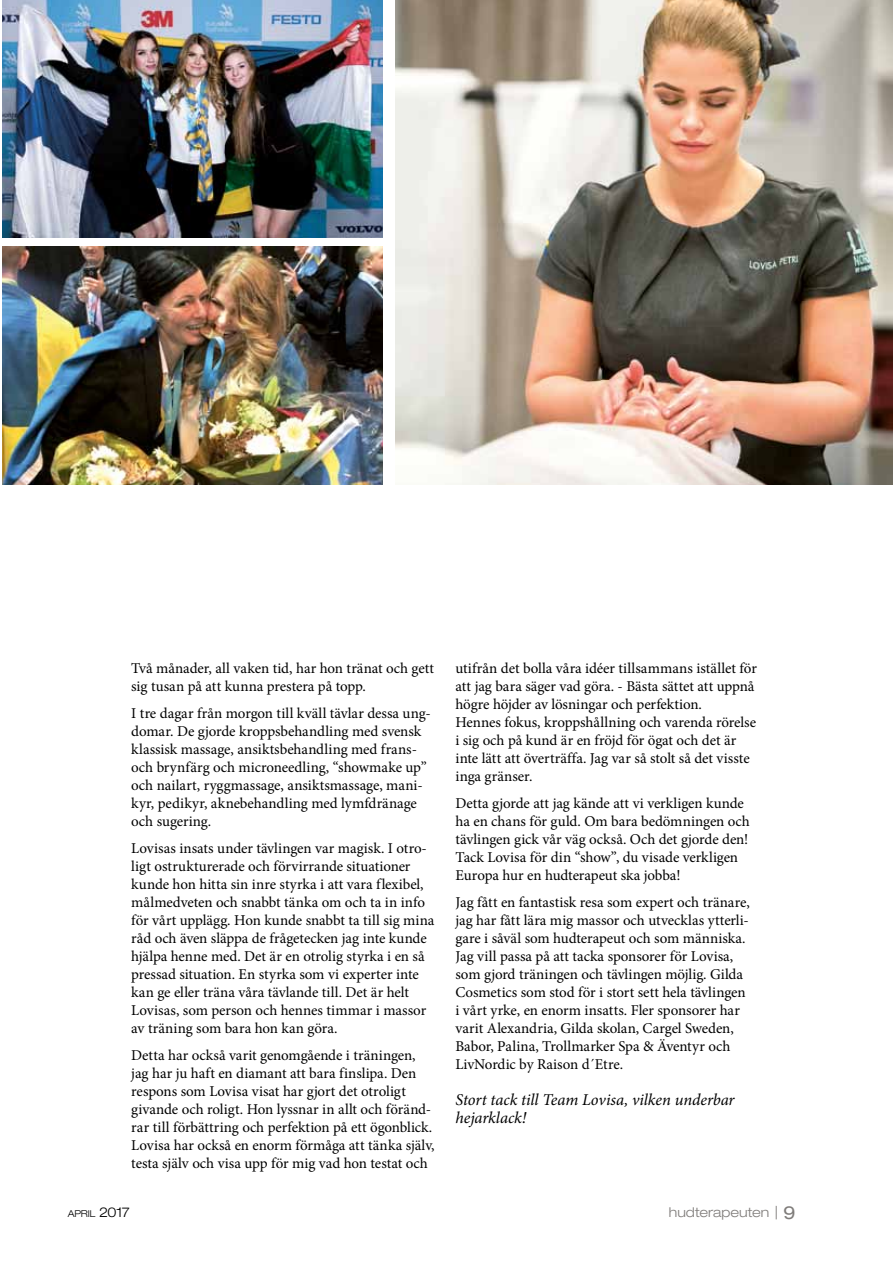
<style>
.page{position:relative;width:893px;height:1263px;background:#fff}
.page>*{position:absolute;margin:0;border:0;box-sizing:border-box;transform-origin:0 0}
.t1{font:italic 16.5px/18px "Minion Pro";letter-spacing:-.005em;color:#000}
.t2{font:15px/18px "Minion Pro";letter-spacing:-.005em;color:#000}
.t3{font:300 expanded 13.5px "Helvetica Neue";color:#7f7c7a}
.t4{font:300 expanded 9.45px "Helvetica Neue";letter-spacing:-.01em;color:#000}
.s1{font-size:13.5px}
.s2{font-family:"Myriad Pro";font-weight:400;font-stretch:normal}
.s3{font-weight:400;font-size:18px}
</style>
<div class="page">
<img style="left:395px;top:0;width:498px;height:485px">
<img style="left:2px;top:247px;width:381px;height:238px">
<img style="left:2px;top:0;width:381px;height:237px">
<p class="t2" style="left:131px;top:659px;width:304px">Två månader, all vaken tid, har hon tränat och gett sig tusan på att kunna prestera på topp.</p>
<p class="t2" style="left:131px;top:704px;width:301px">I tre dagar från morgon till kväll tävlar dessa ung&shy;domar. De gjorde kroppsbehandling med svensk klassisk massage, ansiktsbehandling med frans&shy;och brynfärg och microneedling, “showmake up” och nailart, ryggmassage, ansiktsmassage, mani&shy;kyr, pedikyr, aknebehandling med lymfdränage och sugering.</p>
<p class="t2" style="left:131px;top:839px;width:305px">Lovisas insats under tävlingen var magisk. I otro&shy;ligt ostrukturerade och förvirrande situationer kunde hon hitta sin inre styrka i att vara flexibel, målmedveten och snabbt tänka om och ta in info för vårt upplägg. Hon kunde snabbt ta till sig mina råd och även släppa de frågetecken jag inte kunde hjälpa henne med. Det är en otrolig styrka i en så pressad situation. En styrka som vi experter inte kan ge eller träna våra tävlande till. Det är helt Lovisas, som person och hennes timmar i massor av träning som bara hon kan göra.</p>
<p class="t2" style="left:131px;top:1046px;width:305px">Detta har också varit genomgående i träningen, jag har ju haft en diamant att bara finslipa. Den respons som Lovisa visat har gjort det otroligt givande och roligt. Hon lyssnar in allt och föränd&shy;rar till förbättring och perfektion på ett ögonblick.<br>Lovisa har också en enorm förmåga att tänka själv, testa själv och visa upp för mig vad hon testat och</p>
<p class="t2" style="left:455px;top:659px;width:303px">utifrån det bolla våra idéer tillsammans istället för att jag bara säger vad göra. - Bästa sättet att uppnå högre höjder av lösningar och perfektion.<br>Hennes fokus, kroppshållning och varenda rörelse i sig och på kund är en fröjd för ögat och det är inte lätt att överträffa. Jag var så stolt så det visste inga gränser.</p>
<p class="t2" style="left:455px;top:794px;width:296px">Detta gjorde att jag kände att vi verkligen kunde ha en chans för guld. Om bara bedömningen och tävlingen gick vår väg också. Och det gjorde den!<br>Tack Lovisa för din “show”, du visade verkligen Europa hur en hudterapeut ska jobba!</p>
<p class="t2" style="left:455px;top:893px;width:296px">Jag fått en fantastisk resa som expert och tränare, jag har fått lära mig massor och utvecklas ytterli&shy;gare i såväl som hudterapeut och som människa.<br>Jag vill passa på att tacka sponsorer för Lovisa, som gjord träningen och tävlingen möjlig. Gilda Cosmetics som stod för i stort sett hela tävlingen i vårt yrke, en enorm insatts. Fler sponsorer har varit Alexandria, Gilda skolan, Cargel Sweden, Babor, Palina, Trollmarker Spa &amp; Äventyr och LivNordic by Raison d´Etre.</p>
<p class="t1" style="left:455px;top:1091px;width:281px">Stort tack till Team Lovisa, vilken underbar hejarklack!</p>
<p class="t4" style="left:68px;top:1208px;width:64px">april <span class="s1">2017</span></p>
<p class="t3" style="left:669px;top:1204px;width:128px">hudterapeuten <span class="s2">|</span> <span class="s3">9</span></p>
</div>
